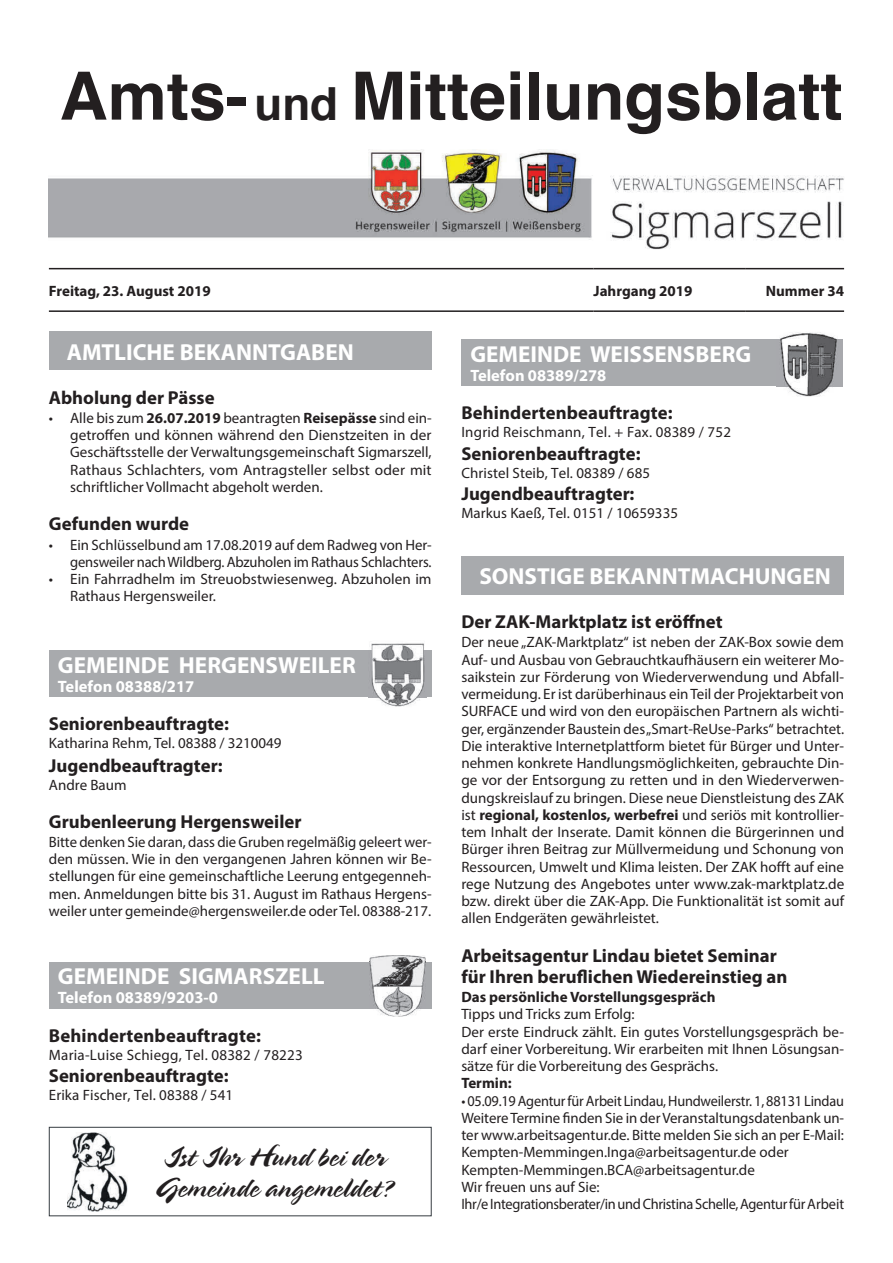
<style>
.page{position:relative;width:893px;height:1263px;background:#fff}
.page>*{position:absolute;margin:0;border:0;box-sizing:border-box;transform-origin:0 0}
.t1{font:700 66.6px "Helvetica";color:#231f20}
.t2{font:30px/30.6px "Spring LP";color:#231f20}
.t3{font:700 23.25px "Myriad Pro";color:#fff}
.t4{font:700 23.1px "Myriad Pro";color:#fff}
.t5{font:700 18.75px/21px "Myriad Pro";color:#231f20}
.t6{font:700 16.5px "Myriad Pro";color:#fff}
.t7{font:15px/17.2px "Myriad Pro";color:#231f20;text-align:justify}
.t8{font:15px/17.2px "Myriad Pro";color:#231f20;scale:.95 1}
.t9{font:700 15px "Myriad Pro";color:#231f20}
.s1{font-size:45.6px}
.s2{font-weight:700}
</style>
<div class="page">
<hr style="left:49px;top:268px;width:545px;height:1px;background:#231f20">
<hr style="left:594px;top:268px;width:152px;height:1px;background:#231f20">
<hr style="left:746px;top:268px;width:98px;height:1px;background:#231f20">
<hr style="left:49px;top:310px;width:545px;height:2px;background:#231f20">
<hr style="left:594px;top:310px;width:152px;height:2px;background:#231f20">
<hr style="left:746px;top:310px;width:98px;height:2px;background:#231f20">
<div style="left:49px;top:332px;width:383px;height:38px;background:#a8aaad"></div>
<div style="left:49px;top:650px;width:383px;height:47px;background:#a8aaad"></div>
<img style="left:369px;top:643px;width:57px;height:64px">
<img style="left:369px;top:650px;width:57px;height:47px">
<div style="left:49px;top:962px;width:383px;height:47px;background:#a8aaad"></div>
<img style="left:370px;top:955px;width:55px;height:61px">
<img style="left:370px;top:962px;width:55px;height:47px">
<div style="left:461px;top:340px;width:382px;height:46px;background:#a8aaad"></div>
<img style="left:776px;top:332px;width:67px;height:65px">
<img style="left:776px;top:340px;width:67px;height:46px">
<div style="left:461px;top:556px;width:383px;height:38px;background:#a8aaad"></div>
<img style="left:49px;top:150px;width:795px;height:100px">
<div style="left:49px;top:1127px;width:383px;height:89px;border:1px solid #363c41"></div>
<img style="left:68px;top:1133px;width:60px;height:79px">
<h1 class="t1" style="left:60px;top:42px;width:785px">Amts-<span class="s1">und</span> Mitteilungsblatt</h1>
<p class="t9" style="left:49px;top:281px;width:163px">Freitag, 23. August 2019</p>
<p class="t9" style="left:594px;top:281px;width:100px">Jahrgang 2019</p>
<p class="t9" style="left:766px;top:281px;width:80px">Nummer 34</p>
<h3 class="t3" style="left:67px;top:337px;width:288px">AMTLICHE BEKANNTGABEN</h3>
<p class="t5" style="left:49px;top:386px;width:167px">Abholung der Pässe</p>
<p class="t7" style="left:70px;top:409px;width:363px;text-indent:-21px">• Alle bis zum <span class="s2">26.07.2019</span> beantragten <span class="s2">Reisepässe</span> sind ein&shy;getroffen und können während den Dienstzeiten in der Geschäftsstelle der Verwaltungsgemeinschaft Sigmarszell, Rathaus Schlachters, vom Antragsteller selbst oder mit schriftlicher Vollmacht abgeholt werden.</p>
<p class="t5" style="left:49px;top:513px;width:142px">Gefunden wurde</p>
<p class="t7" style="left:49px;top:536px;width:384px;text-align:right">• Ein Schlüsselbund am 17.08.2019 auf dem Radweg von Her&shy;gensweiler nach Wildberg. Abzuholen im Rathaus Schlachters.</p>
<p class="t7" style="left:70px;top:570px;width:363px;text-indent:-21px">• Ein Fahrradhelm im Streuobstwiesenweg. Abzuholen im<br>Rathaus Hergensweiler.</p>
<h3 class="t3" style="left:58px;top:650px;width:299px">GEMEINDE HERGENSWEILER</h3>
<p class="t6" style="left:58px;top:676px;width:138px">Telefon 08388/217</p>
<p class="t5" style="left:49px;top:713px;width:182px">Seniorenbeauftragte:</p>
<p class="t7" style="left:49px;top:734px;width:234px">Katharina Rehm, Tel. 08388 / 3210049</p>
<p class="t5" style="left:49px;top:755px;width:175px">Jugendbeauftragter:</p>
<p class="t7" style="left:49px;top:776px;width:79px">Andre Baum</p>
<p class="t5" style="left:49px;top:810px;width:254px">Grubenleerung Hergensweiler</p>
<p class="t7" style="left:49px;top:833px;width:384px">Bitte denken Sie daran, dass die Gruben regelmäßig geleert wer&shy;den müssen. Wie in den vergangenen Jahren können wir Be&shy;stellungen für eine gemeinschaftliche Leerung entgegenneh&shy;men. Anmeldungen bitte bis 31. August im Rathaus Hergens&shy;weiler unter gemeinde@hergensweiler.de oder Tel. 08388-217.</p>
<h3 class="t3" style="left:58px;top:961px;width:268px">GEMEINDE SIGMARSZELL</h3>
<p class="t6" style="left:58px;top:987px;width:162px">Telefon 08389/9203-0</p>
<p class="t5" style="left:49px;top:1024px;width:214px">Behindertenbeauftragte:</p>
<p class="t7" style="left:49px;top:1046px;width:255px">Maria-Luise Schiegg, Tel. 08382 / 78223</p>
<p class="t5" style="left:49px;top:1065px;width:181px">Seniorenbeauftragte:</p>
<p class="t7" style="left:49px;top:1086px;width:186px">Erika Fischer, Tel. 08388 / 541</p>
<h2 class="t2" style="left:155px;top:1141px;width:241px">Ist Ihr Hund bei der<br>Gemeinde angemeldet?</h2>
<h3 class="t4" style="left:470px;top:339px;width:282px">GEMEINDE WEISSENSBERG</h3>
<p class="t6" style="left:470px;top:365px;width:138px">Telefon 08389/278</p>
<p class="t5" style="left:461px;top:402px;width:213px">Behindertenbeauftragte:</p>
<p class="t7" style="left:461px;top:423px;width:271px">Ingrid Reischmann, Tel. + Fax. 08389 / 752</p>
<p class="t5" style="left:461px;top:442px;width:181px">Seniorenbeauftragte:</p>
<p class="t7" style="left:461px;top:464px;width:190px">Christel Steib, Tel. 08389 / 685</p>
<p class="t5" style="left:461px;top:483px;width:174px">Jugendbeauftragter:</p>
<p class="t7" style="left:461px;top:504px;width:218px">Markus Kaeß, Tel. 0151 / 10659335</p>
<h3 class="t3" style="left:479px;top:561px;width:353px">SONSTIGE BEKANNTMACHUNGEN</h3>
<p class="t5" style="left:461px;top:610px;width:263px">Der ZAK-Marktplatz ist eröffnet</p>
<p class="t7" style="left:461px;top:633px;width:384px">Der neue „ZAK-Marktplatz“ ist neben der ZAK-Box sowie dem Auf- und Ausbau von Gebrauchtkaufhäusern ein weiterer Mo&shy;saikstein zur Förderung von Wiederverwendung und Abfall&shy;vermeidung. Er ist darüberhinaus ein Teil der Projektarbeit von SURFACE und wird von den europäischen Partnern als wichti&shy;ger, ergänzender Baustein des „Smart-ReUse-Parks“ betrachtet.<br>Die interaktive Internetplattform bietet für Bürger und Unter&shy;nehmen konkrete Handlungsmöglichkeiten, gebrauchte Din&shy;ge vor der Entsorgung zu retten und in den Wiederverwen&shy;dungskreislauf zu bringen. Diese neue Dienstleistung des ZAK ist <span class="s2">regional, kostenlos, werbefrei</span> und seriös mit kontrollier&shy;tem Inhalt der Inserate. Damit können die Bürgerinnen und Bürger ihren Beitrag zur Müllvermeidung und Schonung von Ressourcen, Umwelt und Klima leisten. Der ZAK hofft auf eine rege Nutzung des Angebotes unter www.zak-marktplatz.de bzw. direkt über die ZAK-App. Die Funktionalität ist somit auf allen Endgeräten gewährleistet.</p>
<p class="t5" style="left:461px;top:944px;width:327px">Arbeitsagentur Lindau bietet Seminar für Ihren beruflichen Wiedereinstieg an</p>
<p class="t9" style="left:461px;top:987px;width:256px">Das persönliche Vorstellungsgespräch</p>
<p class="t7" style="left:461px;top:1005px;width:384px;text-align:left">Tipps und Tricks zum Erfolg:<br>Der erste Eindruck zählt. Ein gutes Vorstellungsgespräch be&shy;darf einer Vorbereitung. Wir erarbeiten mit Ihnen Lösungsan&shy;sätze für die Vorbereitung des Gesprächs.</p>
<p class="t9" style="left:461px;top:1073px;width:52px">Termin:</p>
<p class="t8" style="left:461px;top:1091px;width:404px">• 05.09.19 Agentur für Arbeit Lindau, Hundweilerstr. 1, 88131 Lindau Weitere Termine finden Sie in der Veranstaltungsdatenbank un&shy;ter www.arbeitsagentur.de. Bitte melden Sie sich an per E-Mail:<br>Kempten-Memmingen.Inga@arbeitsagentur.de oder Kempten-Memmingen.BCA@arbeitsagentur.de<br>Wir freuen uns auf Sie:<br>Ihr/e Integrationsberater/in und Christina Schelle, Agentur für Arbeit</p>
</div>
